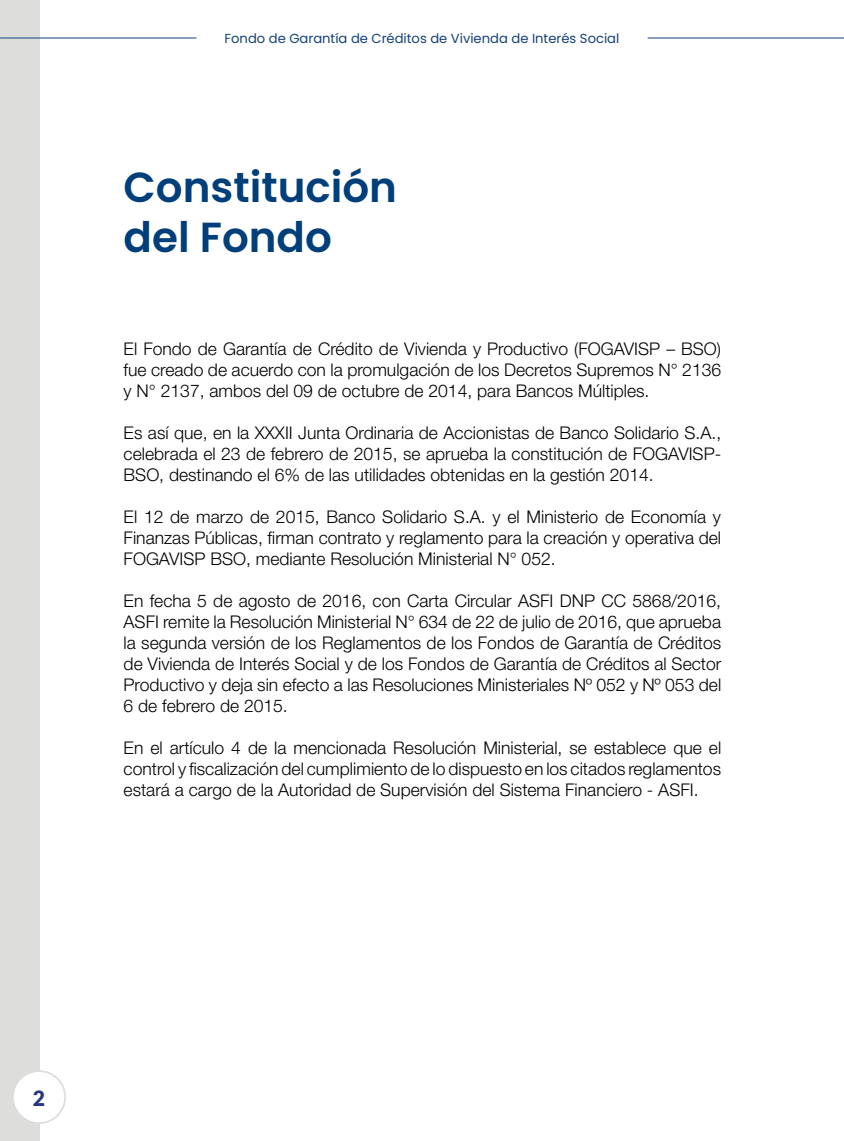
<style>
.page{position:relative;width:844px;height:1141px;background:#fff}
.page>*{position:absolute;margin:0;border:0;box-sizing:border-box;transform-origin:0 0}
.t1{font:600 42px/50.4px "Poppins";color:#003f7a}
.t2{font:900 21px "Lato";color:#283583}
.t3{font:300 17.5px/21px "Helvetica Neue LT Std";color:#000;text-align:justify}
.t4{font:13.12px "Poppins";color:#144178}
</style>
<div class="page">
<div style="left:0;top:0;width:39px;height:1141px;background:#dddddc"></div>
<div style="left:13px;top:1071px;width:52px;height:52px;background:#fff;border-radius:50%"></div>
<div style="left:12px;top:1070px;width:54px;height:54px;border:2px solid #dddddc;border-radius:50%"></div>
<hr style="left:0;top:38px;width:196px;height:1px;background:#144178">
<hr style="left:647px;top:38px;width:196px;height:1px;background:#144178">
<p class="t4" style="left:224px;top:31px;width:396px">Fondo de Garantía de Créditos de Vivienda de Interés Social</p>
<h1 class="t1" style="left:124px;top:162px;width:275px">Constitución del Fondo</h1>
<p class="t3" style="left:124px;top:338px;width:599px">El Fondo de Garantía de Crédito de Vivienda y Productivo (FOGAVISP – BSO) fue creado de acuerdo con la promulgación de los Decretos Supremos N° 2136 y N° 2137, ambos del 09 de octubre de 2014, para Bancos Múltiples.</p>
<p class="t3" style="left:124px;top:422px;width:599px">Es así que, en la XXXII Junta Ordinaria de Accionistas de Banco Solidario S.A., celebrada el 23 de febrero de 2015, se aprueba la constitución de FOGAVISP-BSO, destinando el 6% de las utilidades obtenidas en la gestión 2014.</p>
<p class="t3" style="left:124px;top:506px;width:599px">El 12 de marzo de 2015, Banco Solidario S.A. y el Ministerio de Economía y Finanzas Públicas, firman contrato y reglamento para la creación y operativa del FOGAVISP BSO, mediante Resolución Ministerial N° 052.</p>
<p class="t3" style="left:124px;top:590px;width:599px">En fecha 5 de agosto de 2016, con Carta Circular ASFI DNP CC 5868/2016, ASFI remite la Resolución Ministerial N° 634 de 22 de julio de 2016, que aprueba la segunda versión de los Reglamentos de los Fondos de Garantía de Créditos de Vivienda de Interés Social y de los Fondos de Garantía de Créditos al Sector Productivo y deja sin efecto a las Resoluciones Ministeriales Nº 052 y Nº 053 del 6 de febrero de 2015.</p>
<p class="t3" style="left:124px;top:737px;width:599px">En el artículo 4 de la mencionada Resolución Ministerial, se establece que el control y fiscalización del cumplimiento de lo dispuesto en los citados reglamentos estará a cargo de la Autoridad de Supervisión del Sistema Financiero - ASFI.</p>
<p class="t2" style="left:33px;top:1085px;width:14px">2</p>
</div>
